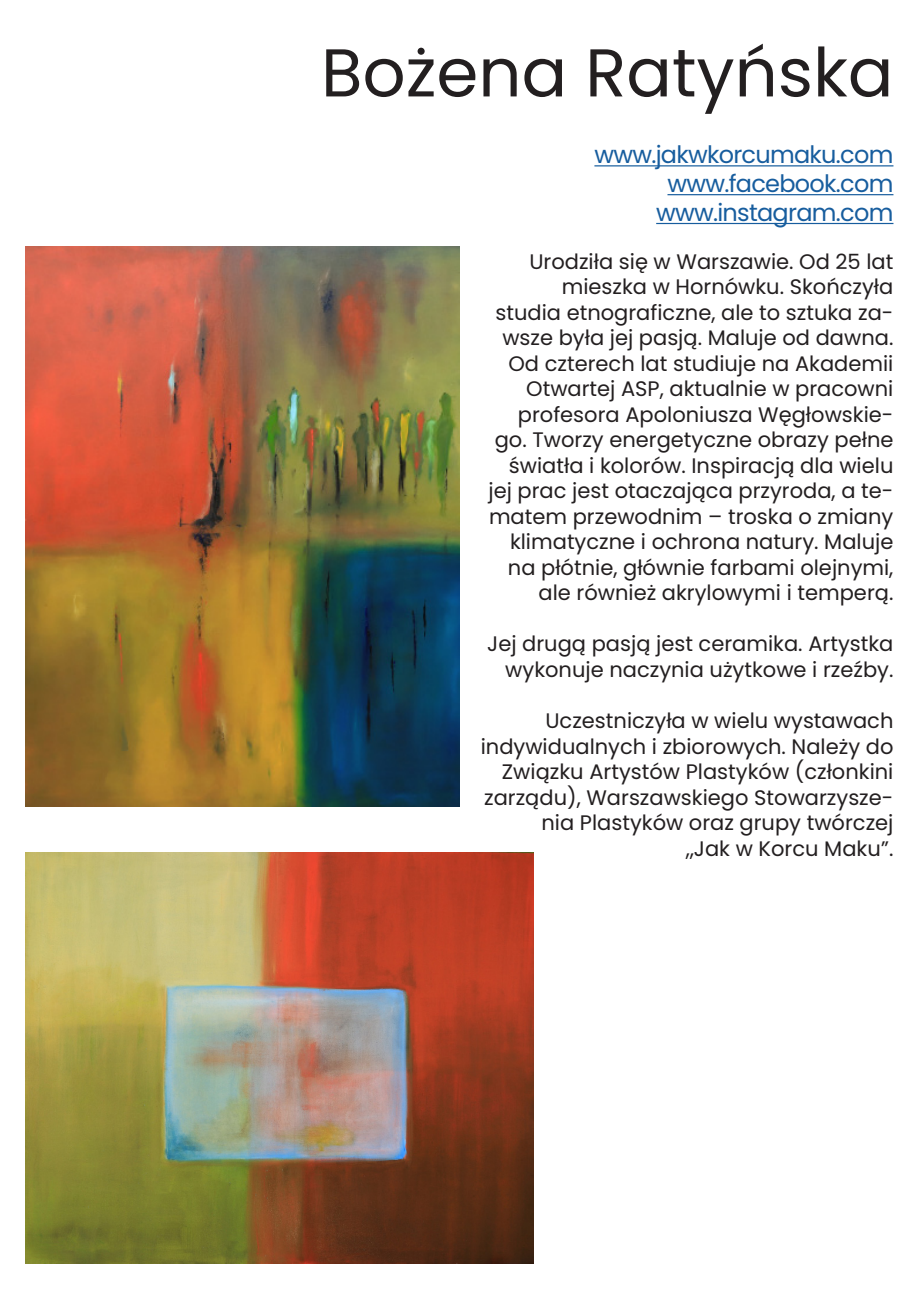
<style>
.page{position:relative;width:919px;height:1289px;background:#fff}
.page>*{position:absolute;margin:0;border:0;box-sizing:border-box;transform-origin:0 0}
.t1{font:67.5px "Poppins";color:#231f20}
.t2{font:24px "Poppins";letter-spacing:-.03em;color:#175d9e}
.t3{font:21px/25.5px "Poppins";color:#231f20;text-align:right}
</style>
<div class="page">
<hr style="left:594px;top:165px;width:299px;height:1px;background:#175d9e">
<hr style="left:667px;top:194px;width:226px;height:1px;background:#175d9e">
<hr style="left:656px;top:223px;width:237px;height:1px;background:#175d9e">
<img style="left:26px;top:853px;width:507px;height:410px">
<img style="left:25px;top:247px;width:434px;height:559px">
<p class="t1" style="left:321px;top:34px;width:574px">Bożena Ratyńska</p>
<p class="t2" style="left:594px;top:141px;width:300px">www.jakwkorcumaku.com</p>
<p class="t2" style="left:667px;top:170px;width:227px">www.facebook.com</p>
<p class="t2" style="left:656px;top:199px;width:239px">www.instagram.com</p>
<p class="t3" style="left:529px;top:249px;width:365px">Urodziła się w Warszawie. Od 25 lat mieszka w Hornówku. Skończyła</p>
<p class="t3" style="left:488px;top:300px;width:406px">studia etnograficzne, ale to sztuka za&shy;wsze była jej pasją. Maluje od dawna.<br>Od czterech lat studiuje na Akademii Otwartej ASP, aktualnie w pracowni profesora Apoloniusza Węgłowskie&shy;go. Tworzy energetyczne obrazy pełne światła i kolorów. Inspiracją dla wielu jej prac jest otaczająca przyroda, a te&shy;matem przewodnim – troska o zmiany klimatyczne i ochrona natury. Maluje na płótnie, głównie farbami olejnymi, ale również akrylowymi i temperą.</p>
<p class="t3" style="left:487px;top:631px;width:407px">Jej drugą pasją jest ceramika. Artystka wykonuje naczynia użytkowe i rzeźby.</p>
<p class="t3" style="left:545px;top:708px;width:349px">Uczestniczyła w wielu wystawach</p>
<p class="t3" style="left:480px;top:733px;width:414px">indywidualnych i zbiorowych. Należy do Związku Artystów Plastyków (członkini zarządu), Warszawskiego Stowarzysze&shy;nia Plastyków oraz grupy twórczej</p>
<p class="t3" style="left:685px;top:835px;width:209px">„Jak w Korcu Maku”.</p>
</div>
